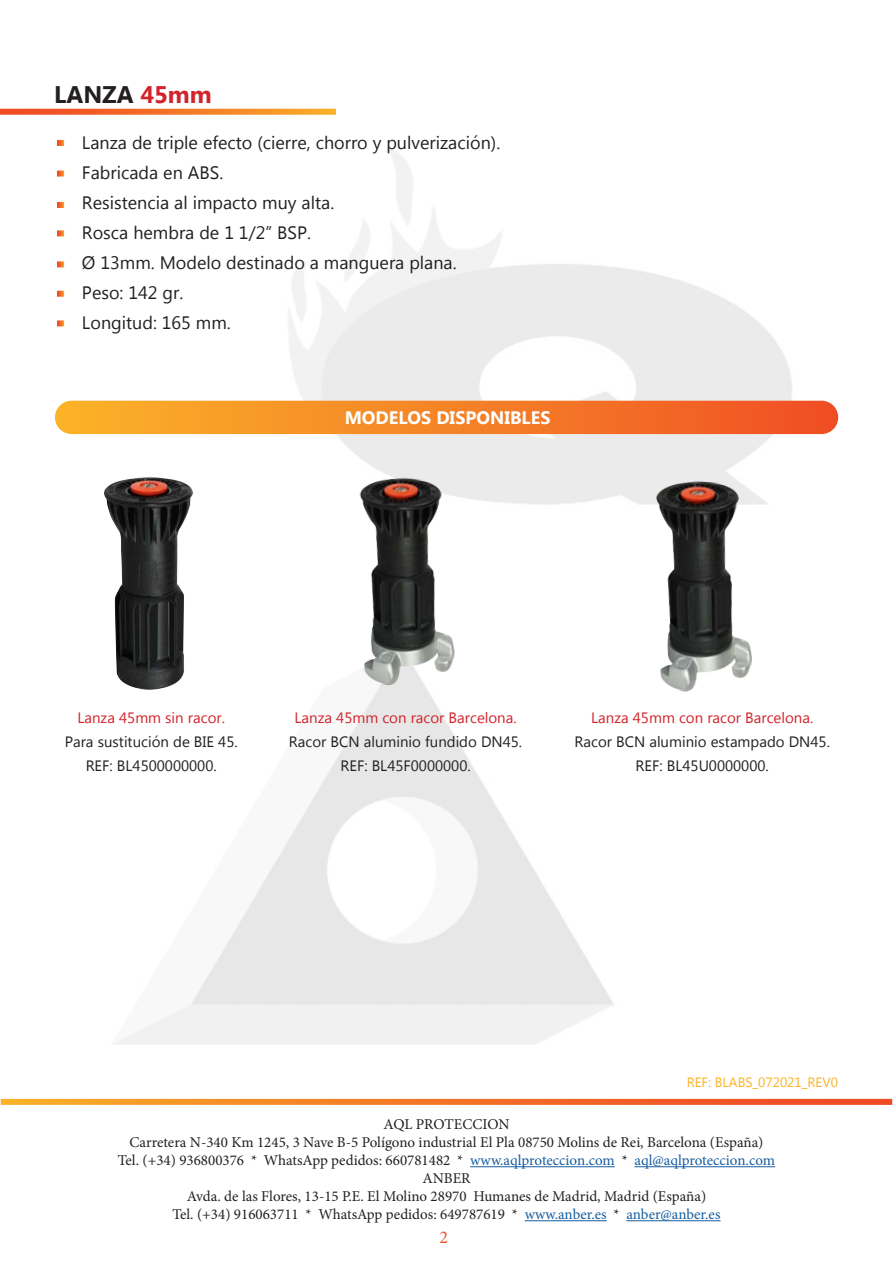
<style>
.page{position:relative;width:893px;height:1263px;background:#fff}
.page>*{position:absolute;margin:0;border:0;box-sizing:border-box;transform-origin:0 0}
.t1{font:700 24px "Microsoft New Tai Lue";color:#231f20}
.t2{font:18px/30px "Microsoft New Tai Lue";color:#231f20}
.t3{font:700 18px "Microsoft New Tai Lue";color:#fff}
.t4{font:18px "Minion Pro";color:#f05126}
.t5{font:15px/18px "Minion Pro";color:#231f20;text-align:center}
.t6{font:15px/24px "Microsoft New Tai Lue";color:#231f20;text-align:center}
.t7{font:15px "Microsoft New Tai Lue";color:#d1232a}
.t8{font:13.5px "Microsoft New Tai Lue";color:#fcb325}
.s1{color:#d1232a}
.s2{color:#175d9e}
</style>
<div class="page">
<img style="left:68px;top:108px;width:771px;height:1060px">
<svg style="left:1px;top:1099px;width:891px;height:6px;background:#f4792a"></svg>
<hr style="left:470px;top:1166px;width:145px;height:1px;background:#175d9e">
<hr style="left:634px;top:1166px;width:141px;height:1px;background:#175d9e">
<hr style="left:525px;top:1220px;width:82px;height:1px;background:#175d9e">
<hr style="left:626px;top:1220px;width:94px;height:1px;background:#175d9e">
<svg style="left:0;top:109px;width:336px;height:6px;background:#f47c30"></svg>
<svg style="left:57px;top:140px;width:7px;height:6px"></svg>
<svg style="left:57px;top:202px;width:7px;height:6px"></svg>
<svg style="left:57px;top:261px;width:7px;height:6px"></svg>
<svg style="left:57px;top:171px;width:7px;height:6px"></svg>
<svg style="left:57px;top:230px;width:7px;height:6px"></svg>
<svg style="left:57px;top:291px;width:7px;height:6px"></svg>
<svg style="left:57px;top:320px;width:7px;height:6px"></svg>
<div style="left:55px;top:401px;width:783px;height:33px;background:linear-gradient(to right,#fbb429,#f04f25);border-radius:17px"></div>
<img style="left:318px;top:467px;width:175px;height:232px">
<img style="left:68px;top:467px;width:179px;height:232px">
<img style="left:615px;top:467px;width:174px;height:232px">
<h1 class="t1" style="left:54px;top:81px;width:159px">LANZA <span class="s1">45mm</span></h1>
<p class="t2" style="left:82px;top:129px;width:420px">Lanza de triple efecto (cierre, chorro y pulverización).<br>Fabricada en ABS.<br>Resistencia al impacto muy alta.<br>Rosca hembra de 1 1/2” BSP.<br>Ø 13mm. Modelo destinado a manguera plana.<br>Peso: 142 gr.<br>Longitud: 165 mm.</p>
<p class="t3" style="left:345px;top:407px;width:207px">MODELOS DISPONIBLES</p>
<p class="t7" style="left:77px;top:709px;width:149px">Lanza 45mm sin racor.</p>
<p class="t6" style="left:65px;top:731px;width:174px">Para sustitución de BIE 45.<br>REF: BL4500000000.</p>
<p class="t7" style="left:295px;top:709px;width:224px">Lanza 45mm con racor Barcelona.</p>
<p class="t6" style="left:289px;top:731px;width:235px">Racor BCN aluminio fundido DN45.<br>REF: BL45F0000000.</p>
<p class="t7" style="left:591px;top:709px;width:224px">Lanza 45mm con racor Barcelona.</p>
<p class="t6" style="left:574px;top:731px;width:257px">Racor BCN aluminio estampado DN45.<br>REF: BL45U0000000.</p>
<p class="t8" style="left:687px;top:1074px;width:153px">REF: BLABS_072021_REV0</p>
<p class="t5" style="left:118px;top:1115px;width:659px">AQL PROTECCION<br>Carretera N-340 Km 1245, 3 Nave B-5 Polígono industrial El Pla 08750 Molins de Rei, Barcelona (España)<br>Tel. (+34) 936800376 * WhatsApp pedidos: 660781482 * <span class="s2">www.aqlproteccion.com</span> * <span class="s2">aql@aqlproteccion.com </span>ANBER<br>Avda. de las Flores, 13-15 P.E. El Molino 28970 Humanes de Madrid, Madrid (España)<br>Tel. (+34) 916063711 * WhatsApp pedidos: 649787619 * <span class="s2">www.anber.es</span> * <span class="s2">anber@anber.es</span></p>
<p class="t4" style="left:439px;top:1225px;width:10px">2</p>
</div>
